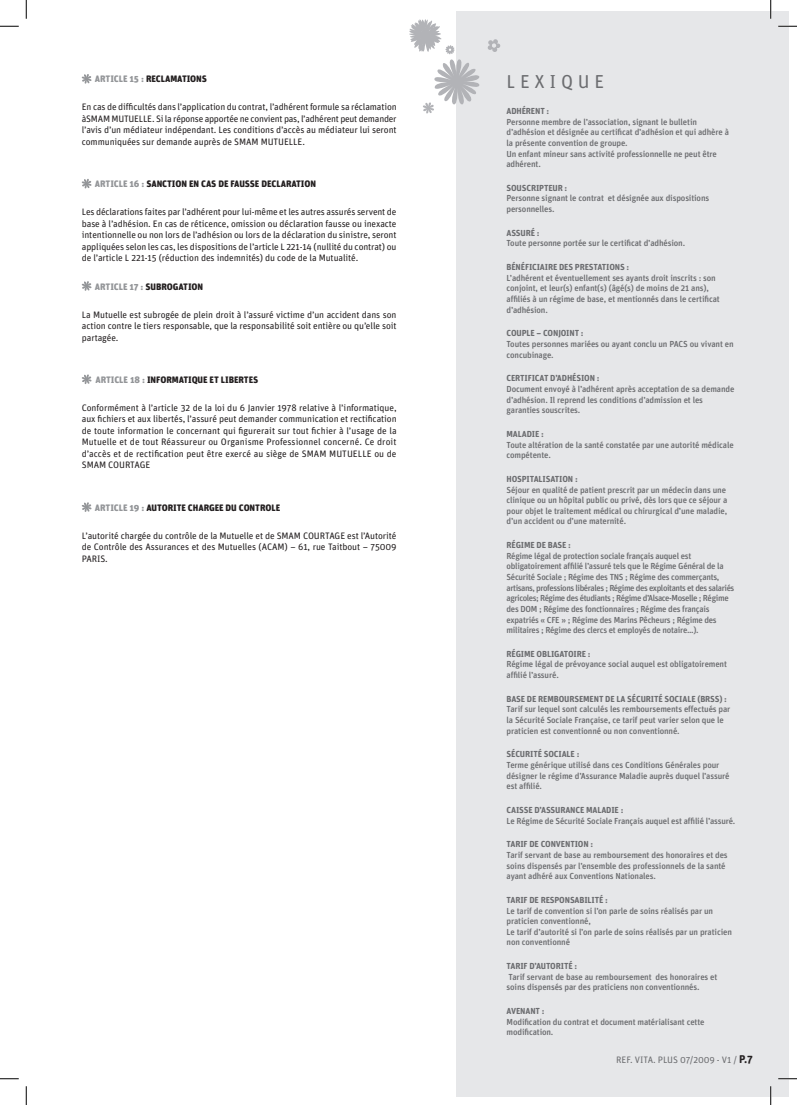
<style>
.page{position:relative;width:797px;height:1105px;background:#fff}
.page>*{position:absolute;margin:0;border:0;box-sizing:border-box;transform-origin:0 0}
.t1{font:18.75px "Unit Rounded";letter-spacing:.25em;color:#6c6d70}
.t2{font:9.38px/11.5px "Unit Rounded";letter-spacing:-.01em;color:#231f20;text-align:justify}
.t3{font:900 9.38px "Unit Rounded";letter-spacing:-.01em;color:#231f20}
.t4{font:9.38px "Unit Rounded";letter-spacing:-.01em;color:#6c6d70}
.t5{font:500 8.75px/10.6px "Unit Rounded";letter-spacing:-.015em;color:#6c6d70}
.t6{font:700 8.75px "Unit Rounded";letter-spacing:-.015em;color:#6c6d70}
.s1{color:#939598}
.s2{font-weight:700;font-size:11.25px;color:#231f20}
</style>
<div class="page">
<div style="left:456px;top:11px;width:332px;height:1085px;background:#e6e7e9"></div>
<svg style="left:82px;top:74px;width:10px;height:10px"></svg>
<svg style="left:82px;top:179px;width:10px;height:10px"></svg>
<svg style="left:82px;top:281px;width:10px;height:10px"></svg>
<svg style="left:82px;top:374px;width:10px;height:10px"></svg>
<svg style="left:82px;top:502px;width:10px;height:10px"></svg>
<svg style="left:409px;top:19px;width:71px;height:95px"></svg>
<svg style="left:487px;top:39px;width:13px;height:13px"></svg>
<svg style="left:0;top:25px;width:19px;height:2px"></svg>
<svg style="left:778px;top:25px;width:19px;height:2px"></svg>
<svg style="left:0;top:1078px;width:19px;height:1px"></svg>
<svg style="left:778px;top:1078px;width:19px;height:1px"></svg>
<svg style="left:25px;top:0;width:2px;height:19px"></svg>
<svg style="left:25px;top:1086px;width:2px;height:19px"></svg>
<svg style="left:770px;top:0;width:1px;height:19px"></svg>
<svg style="left:770px;top:1086px;width:1px;height:19px"></svg>
<p class="t3" style="left:95px;top:73px;width:114px"><span class="s1">ARTICLE 15 :</span> RECLAMATIONS</p>
<p class="t2" style="left:82px;top:101px;width:316px">En cas de difficultés dans l’application du contrat, l’adhérent formule sa réclamation àSMAM MUTUELLE. Si la réponse apportée ne convient pas, l’adhérent peut demander l’avis d’un médiateur indépendant. Les conditions d’accès au médiateur lui seront communiquées sur demande auprès de SMAM MUTUELLE.</p>
<p class="t3" style="left:95px;top:178px;width:223px"><span class="s1">ARTICLE 16 :</span> SANCTION EN CAS DE FAUSSE DECLARATION</p>
<p class="t2" style="left:82px;top:206px;width:316px">Les déclarations faites par l’adhérent pour lui-même et les autres assurés servent de base à l’adhésion. En cas de réticence, omission ou déclaration fausse ou inexacte intentionnelle ou non lors de l’adhésion ou lors de la déclaration du sinistre, seront appliquées selon les cas, les dispositions de l’article L 221-14 (nullité du contrat) ou de l’article L 221-15 (réduction des indemnités) du code de la Mutualité.</p>
<p class="t3" style="left:95px;top:280px;width:110px"><span class="s1">ARTICLE 17 :</span> SUBROGATION</p>
<p class="t2" style="left:82px;top:308px;width:316px">La Mutuelle est subrogée de plein droit à l’assuré victime d’un accident dans son action contre le tiers responsable, que la responsabilité soit entière ou qu’elle soit partagée.</p>
<p class="t3" style="left:95px;top:373px;width:164px"><span class="s1">ARTICLE 18 :</span> INFORMATIQUE ET LIBERTES</p>
<p class="t2" style="left:82px;top:402px;width:316px">Conformément à l’article 32 de la loi du 6 Janvier 1978 relative à l’informatique, aux fichiers et aux libertés, l’assuré peut demander communication et rectification de toute information le concernant qui figurerait sur tout fichier à l’usage de la Mutuelle et de tout Réassureur ou Organisme Professionnel concerné. Ce droit d’accès et de rectification peut être exercé au siège de SMAM MUTUELLE ou de SMAM COURTAGE</p>
<p class="t3" style="left:95px;top:501px;width:187px"><span class="s1">ARTICLE 19 :</span> AUTORITE CHARGEE DU CONTROLE</p>
<p class="t2" style="left:82px;top:529px;width:316px">L’autorité chargée du contrôle de la Mutuelle et de SMAM COURTAGE est l’Autorité de Contrôle des Assurances et des Mutuelles (ACAM) – 61, rue Taitbout – 75009<br>PARIS.</p>
<h1 class="t1" style="left:506px;top:69px;width:99px">LEXIQUE</h1>
<p class="t6" style="left:506px;top:105px;width:44px">ADHÉRENT :</p>
<p class="t5" style="left:506px;top:116px;width:224px">Personne membre de l’association, signant le bulletin d’adhésion et désignée au certificat d’adhésion et qui adhère à la présente convention de groupe.<br>U n enfant mineur sans activité professionnelle ne peut être adhérent.</p>
<p class="t6" style="left:506px;top:182px;width:62px">SOUSCRIPTEUR :</p>
<p class="t5" style="left:506px;top:193px;width:204px">Personne signant le contrat et désignée aux dispositions personnelles.</p>
<p class="t6" style="left:506px;top:227px;width:35px">ASSURÉ :</p>
<p class="t5" style="left:506px;top:238px;width:180px">Toute personne portée sur le certificat d’adhésion.</p>
<p class="t6" style="left:506px;top:261px;width:124px">BÉNÉFICIAIRE DES PRESTATIONS :</p>
<p class="t5" style="left:506px;top:272px;width:215px">L’adhérent et éventuellement ses ayants droit inscrits : son conjoint, et leur(s) enfant(s) (âgé(s) de moins de 21 ans), affiliés à un régime de base, et mentionnés dans le certificat d’adhésion.</p>
<p class="t6" style="left:506px;top:328px;width:79px">COUPLE – CONJOINT :</p>
<p class="t5" style="left:506px;top:338px;width:229px">Toutes personnes mariées ou ayant conclu un PACS ou vivant en concubinage.</p>
<p class="t6" style="left:506px;top:373px;width:94px">CERTIFICAT D’ADHÉSION :</p>
<p class="t5" style="left:506px;top:383px;width:229px">Document envoyé à l’adhérent après acceptation de sa demande d’adhésion. Il reprend les conditions d’admission et les garanties souscrites.</p>
<p class="t6" style="left:506px;top:428px;width:39px">MALADIE :</p>
<p class="t5" style="left:506px;top:439px;width:229px">Toute altération de la santé constatée par une autorité médicale compétente.</p>
<p class="t6" style="left:506px;top:473px;width:73px">HOSPITALISATION :</p>
<p class="t5" style="left:506px;top:484px;width:222px">Séjour en qualité de patient prescrit par un médecin dans une clinique ou un hôpital public ou privé, dès lors que ce séjour a pour objet le traitement médical ou chirurgical d’une maladie, d’un accident ou d’une maternité.</p>
<p class="t6" style="left:506px;top:539px;width:66px">RÉGIME DE BASE :</p>
<p class="t5" style="left:506px;top:550px;width:219px">Régime légal de protection sociale français auquel est obligatoirement affilié l’assuré tels que le Régime Général de la<br>Sécurité Sociale ; Régime des TNS</p>
<p class="t5" style="left:506px;top:571px;width:229px;text-indent:119px">; Régime des commerçants, artisans, professions libérales ; Régime des exploitants et des salariés agricoles; Régime des étudiants ; Régime d’Alsace-Moselle ; Régime des DOM ; Régime des fonctionnaires ; Régime des français expatriés « CFE » ; Régime des Marins Pêcheurs ; Régime des militaires ; Régime des clercs et employés de notaire…).</p>
<p class="t6" style="left:506px;top:648px;width:85px">RÉGIME OBLIGATOIRE :</p>
<p class="t5" style="left:506px;top:659px;width:222px">Régime légal de prévoyance social auquel est obligatoirement affilié l’assuré.</p>
<p class="t6" style="left:506px;top:693px;width:222px">BASE DE REMBOURSEMENT DE LA SÉCURITÉ SOCIALE (BRSS) :</p>
<p class="t5" style="left:506px;top:704px;width:225px">Tarif sur lequel sont calculés les remboursements effectués par la Sécurité Sociale Française, ce tarif peut varier selon que le praticien est conventionné ou non conventionné.</p>
<p class="t6" style="left:506px;top:749px;width:74px">SÉCURITÉ SOCIALE :</p>
<p class="t5" style="left:506px;top:759px;width:224px">Terme générique utilisé dans ces Conditions Générales pour désigner le régime d’Assurance Maladie auprès duquel l’assuré est affilié.</p>
<p class="t6" style="left:506px;top:804px;width:118px">CAISSE D’ASSURANCE MALADIE :</p>
<p class="t5" style="left:506px;top:815px;width:230px">Le Régime de Sécurité Sociale Français auquel est affilié l’assuré.</p>
<p class="t6" style="left:506px;top:839px;width:88px">TARIF DE CONVENTION :</p>
<p class="t5" style="left:506px;top:849px;width:223px">Tarif servant de base au remboursement des honoraires et des soins dispensés par l’ensemble des professionnels de la santé ayant adhéré aux Conventions Nationales.</p>
<p class="t6" style="left:506px;top:894px;width:103px">TARIF DE RESPONSABILITÉ :</p>
<p class="t5" style="left:506px;top:905px;width:227px">Le tarif de convention si l’on parle de soins réalisés par un praticien conventionné,<br>Le tarif d’autorité si l’on parle de soins réalisés par un praticien non conventionné</p>
<p class="t6" style="left:506px;top:960px;width:72px">TARIF D’AUTORITÉ :</p>
<p class="t5" style="left:506px;top:971px;width:212px">Tarif servant de base au remboursement des honoraires et soins dispensés par des praticiens non conventionnés.</p>
<p class="t6" style="left:506px;top:1005px;width:39px">AVENANT :</p>
<p class="t5" style="left:506px;top:1016px;width:199px">Modification du contrat et document matérialisant cette modification.</p>
<p class="t4" style="left:616px;top:1054px;width:138px">REF. VITA. PLUS 07/2009 - V1 / <span class="s2">P.7</span></p>
</div>
